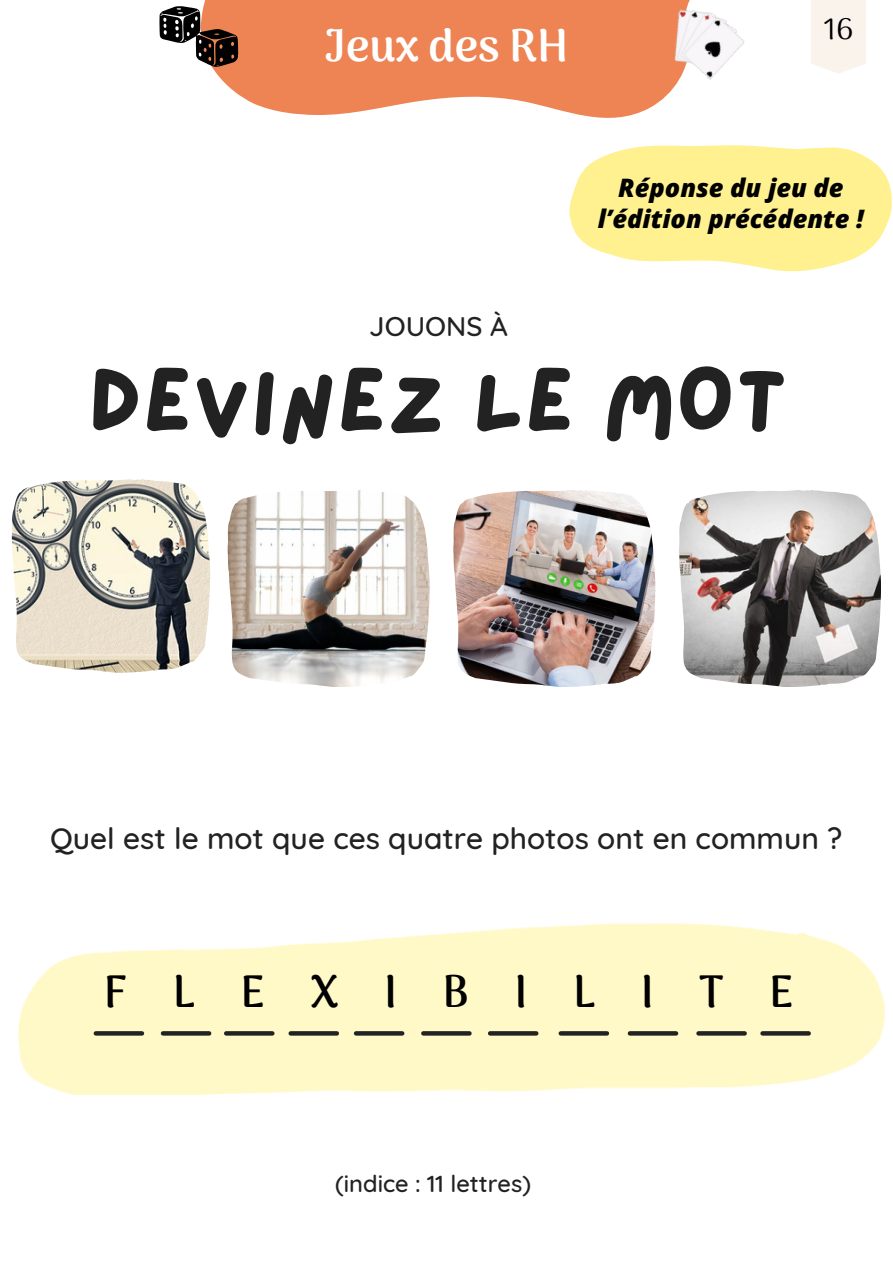
<style>
.page{position:relative;width:893px;height:1264px;background:#fff}
.page>*{position:absolute;margin:0;border:0;box-sizing:border-box;transform-origin:0 0}
.t1{font:91.95px "Lazydog";color:#222}
.t2{font:700 45px "Arima Madurai";letter-spacing:1.01em;color:#000}
.t3{font:800 45px "Arima Madurai";color:#fff}
.t4{font:30px "Arima Madurai";color:#000}
.t5{font:500 29.85px "Quicksand";color:#222}
.t6{font:500 27.6px "Quicksand";color:#222}
.t7{font:italic 800 25.5px/31px "Open Sans";color:#000;text-align:center}
.t8{font:500 23.55px "Quicksand";color:#222}
</style>
<div class="page">
<img style="left:19px;top:923px;width:866px;height:171px">
<svg style="left:291px;top:1031px;width:46px;height:4px"></svg>
<svg style="left:356px;top:1031px;width:46px;height:4px"></svg>
<svg style="left:423px;top:1031px;width:46px;height:4px"></svg>
<svg style="left:490px;top:1031px;width:46px;height:4px"></svg>
<svg style="left:560px;top:1031px;width:47px;height:4px"></svg>
<img style="left:679px;top:490px;width:201px;height:197px">
<img style="left:453px;top:490px;width:202px;height:197px">
<img style="left:227px;top:490px;width:202px;height:197px">
<svg style="left:203px;top:0;width:472px;height:118px;background:#f09368"></svg>
<svg style="left:159px;top:6px;width:79px;height:61px"></svg>
<img style="left:658px;top:0;width:87px;height:86px">
<div style="left:811px;top:0;width:55px;height:73px;background:#faf3ec"></div>
<img style="left:12px;top:479px;width:198px;height:193px">
<svg style="left:630px;top:1031px;width:46px;height:4px"></svg>
<svg style="left:698px;top:1031px;width:46px;height:4px"></svg>
<svg style="left:96px;top:1031px;width:46px;height:4px"></svg>
<svg style="left:163px;top:1031px;width:46px;height:4px"></svg>
<svg style="left:226px;top:1031px;width:46px;height:4px"></svg>
<svg style="left:762px;top:1031px;width:46px;height:4px"></svg>
<svg style="left:569px;top:145px;width:323px;height:126px;background:#fff3a0"></svg>
<p class="t3" style="left:324px;top:19px;width:245px">Jeux des RH</p>
<p class="t4" style="left:823px;top:11px;width:32px">16</p>
<p class="t6" style="left:369px;top:308px;width:140px">JOUONS À</p>
<p class="t7" style="left:597px;top:171px;width:267px">Réponse du jeu de l’édition précédente !</p>
<p class="t1" style="left:89px;top:357px;width:701px">DEVINEZ LE MOT</p>
<p class="t5" style="left:50px;top:819px;width:793px">Quel est le mot que ces quatre photos ont en commun ?</p>
<p class="t2" style="left:104px;top:965px;width:691px">FLEXIBILITE</p>
<p class="t8" style="left:335px;top:1168px;width:197px">(indice : 11 lettres)</p>
</div>
